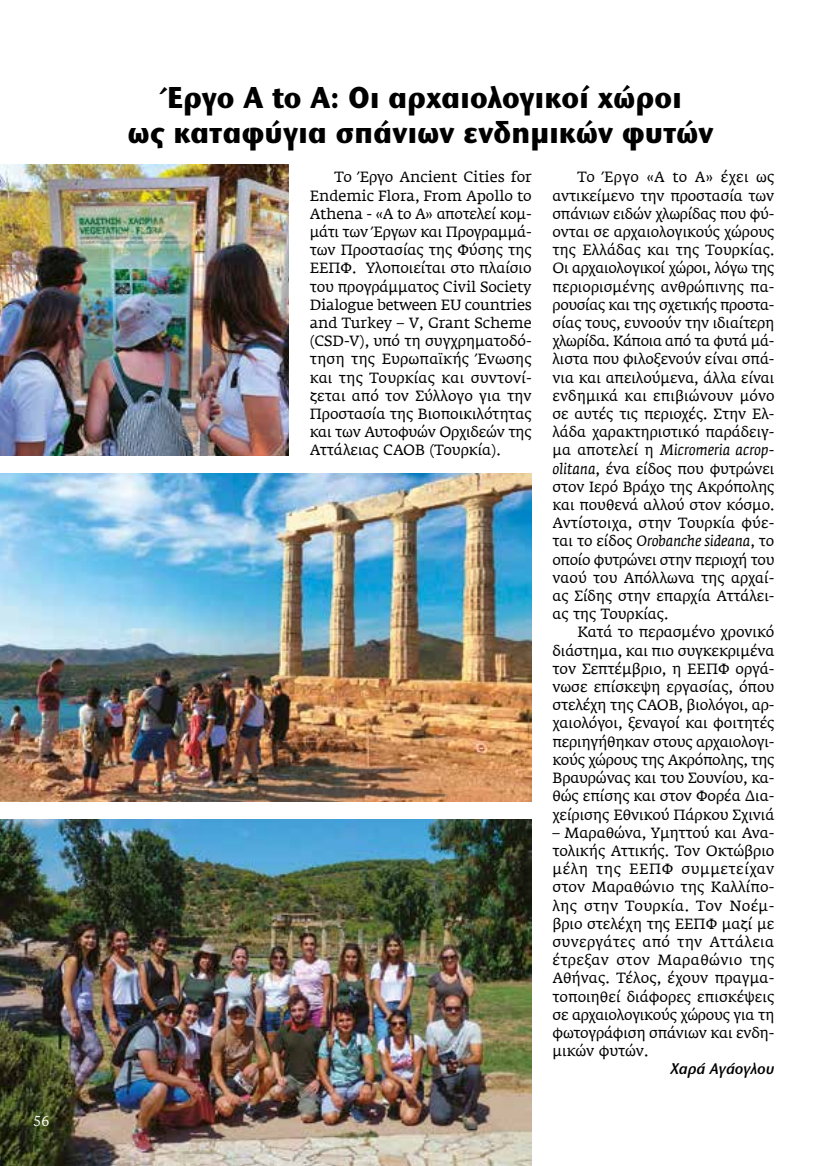
<style>
.page{position:relative;width:834px;height:1166px;background:#fff}
.page>*{position:absolute;margin:0;border:0;box-sizing:border-box;transform-origin:0 0}
.t1{font:700 31.5px/35px "Stone Sans ITC Hel";letter-spacing:.01em;color:#000;text-align:center;scale:.92 1}
.t2{font:italic 600 16.1px "Stone Sans ITC Hel";letter-spacing:-.005em;color:#000}
.t3{font:15.75px "Legacy Sans ITC Hel";color:#fff}
.t4{font:14.7px/18.2px "Fedra Serif AGR Book TF";letter-spacing:-.005em;color:#000;text-align:justify}
.t5{font:italic 14.7px "Fedra Serif AGR";letter-spacing:-.005em;color:#000}
.s1{font-family:"Fedra Serif AGR Book TF";font-style:normal}
.s2{font-family:"Fedra Serif AGR";font-style:italic}
</style>
<div class="page">
<img style="left:0;top:164px;width:289px;height:291px">
<img style="left:0;top:819px;width:531px;height:347px">
<img style="left:0;top:474px;width:531px;height:327px">
<p class="t3" style="left:33px;top:1113px;width:18px">56</p>
<h1 class="t1" style="left:128px;top:80px;width:638px">Έργο Α tο Α: Οι αρχαιολογικοί χώροι<br>ως καταφύγια σπάνιων ενδημικών φυτών</h1>
<p class="t4" style="left:310px;top:169px;width:223px;text-indent:25px">Το Έργο Ancient Cities for Endemic Flora, From Apollo to Athena - «Α to Α» αποτελεί κομ&shy;μάτι των Έργων και Προγραμμά&shy;των Προστασίας της Φύσης της ΕΕΠΦ. Υλοποιείται στο πλαίσιο του προγράμματος Civil Society Dialogue between EU countries and Turkey – V, Grant Scheme (CSD-V), υπό τη συγχρηματοδό&shy;τηση της Ευρωπαϊκής Ένωσης και της Τουρκίας και συντονί&shy;ζεται από τον Σύλλογο για την Προστασία της Βιοποικιλότητας και των Αυτοφυών Ορχιδεών της Αττάλειας CAOB (Τουρκία).</p>
<p class="t4" style="left:552px;top:169px;width:223px;text-indent:25px">Το Έργο «Α to Α» έχει ως αντικείμενο την προστασία των σπάνιων ειδών χλωρίδας που φύ&shy;ονται σε αρχαιολογικούς χώρους της Ελλάδας και της Τουρκίας.<br>Οι αρχαιολογικοί χώροι, λόγω της περιορισμένης ανθρώπινης πα&shy;ρουσίας και της σχετικής προστα&shy;σίας τους, ευνοούν την ιδιαίτερη χλωρίδα. Κάποια από τα φυτά μά&shy;λιστα που φιλοξενούν είναι σπά&shy;νια και απειλούμενα, άλλα είναι ενδημικά και επιβιώνουν μόνο σε αυτές τις περιοχές. Στην Ελ&shy;λάδα χαρακτηριστικό παράδειγ-</p>
<p class="t5" style="left:552px;top:442px;width:223px"><span class="s1">μα αποτελεί η</span> Micromeria acrop-</p>
<p class="t4" style="left:552px;top:460px;width:223px"><span class="s2">olitana</span>, ένα είδος που φυτρώνει στον Ιερό Βράχο της Ακρόπολης και πουθενά αλλού στον κόσμο.<br>Αντίστοιχα, στην Τουρκία φύε-</p>
<p class="t5" style="left:552px;top:533px;width:223px"><span class="s1">ται το είδος</span> Orobanche sideana<span class="s1">, το</span></p>
<p class="t4" style="left:552px;top:551px;width:223px">οποίο φυτρώνει στην περιοχή του ναού του Απόλλωνα της αρχαί&shy;ας Σίδης στην επαρχία Αττάλει&shy;ας της Τουρκίας.</p>
<p class="t4" style="left:552px;top:624px;width:223px;text-indent:25px">Κατά το περασμένο χρονικό διάστημα, και πιο συγκεκριμένα τον Σεπτέμβριο, η ΕΕΠΦ οργά&shy;νωσε επίσκεψη εργασίας, όπου στελέχη της CAOB, βιολόγοι, αρ&shy;χαιολόγοι, ξεναγοί και φοιτητές περιηγήθηκαν στους αρχαιολογι&shy;κούς χώρους της Ακρόπολης, της Βραυρώνας και του Σουνίου, κα&shy;θώς επίσης και στον Φορέα Δια&shy;χείρισης Εθνικού Πάρκου Σχινιά</p>
<p class="t4" style="left:552px;top:824px;width:223px">– Μαραθώνα, Υμηττού και Ανα&shy;τολικής Αττικής. Τον Οκτώβριο μέλη της ΕΕΠΦ συμμετείχαν στον Μαραθώνιο της Καλλίπο&shy;λης στην Τουρκία. Τον Νοέμ&shy;βριο στελέχη της ΕΕΠΦ μαζί με συνεργάτες από την Αττάλεια έτρεξαν στον Μαραθώνιο της Αθήνας. Τέλος, έχουν πραγμα&shy;τοποιηθεί διάφορες επισκέψεις σε αρχαιολογικούς χώρους για τη φωτογράφιση σπάνιων και ενδη&shy;μικών φυτών.</p>
<p class="t2" style="left:670px;top:1060px;width:106px">Χαρά Αγάογλου</p>
</div>
